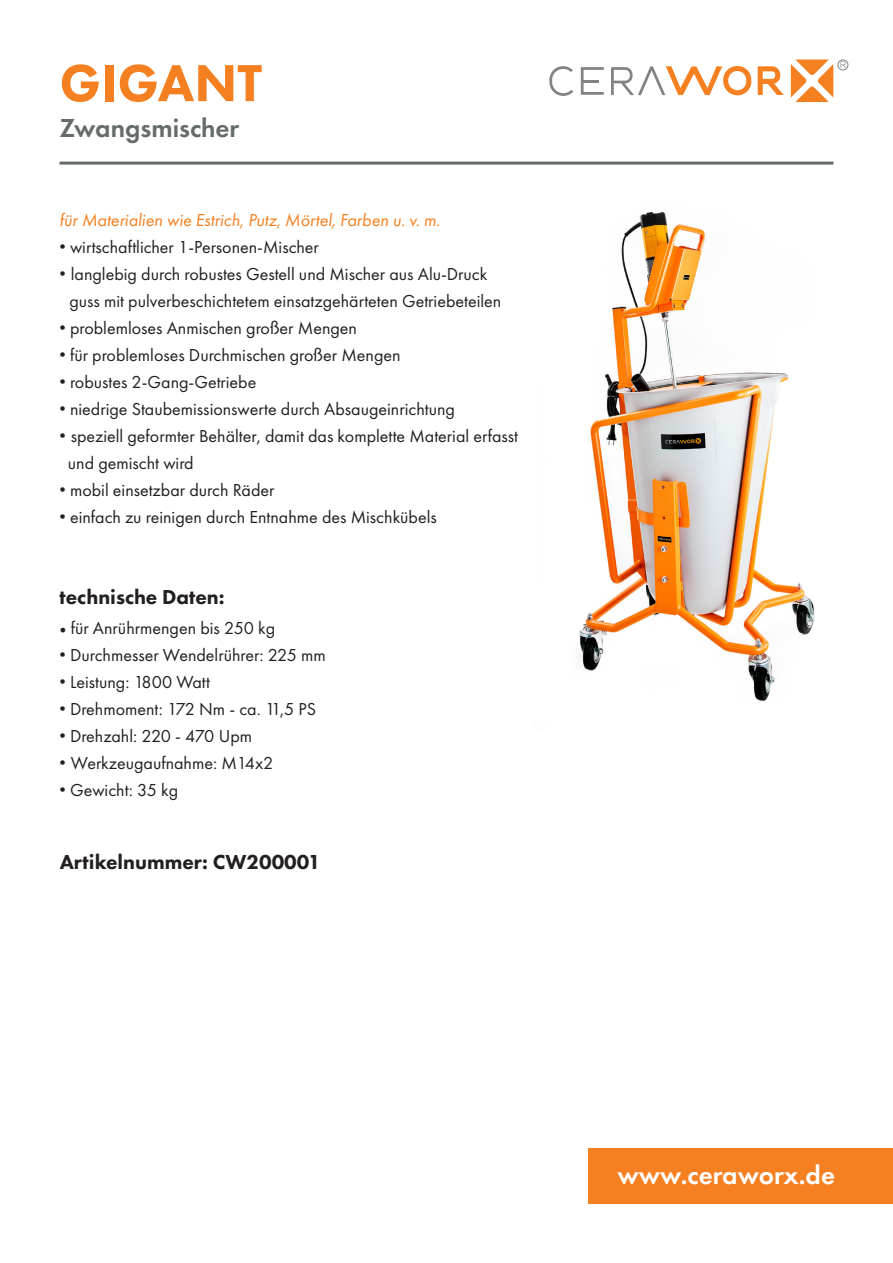
<style>
.page{position:relative;width:893px;height:1263px;background:#fff}
.page>*{position:absolute;margin:0;border:0;box-sizing:border-box;transform-origin:0 0}
.t1{font:800 54px "Futura PT";color:#f58021}
.t2{font:600 27px "Futura PT";color:#fff}
.t3{font:600 27px "Futura PT";color:#656b6b}
.Aufzählungszeichen_s{font:800 21px "Futura PT";color:#231f20}
.Aufzählungszeichen_s-2{font:18px/27px "Futura PT";color:#231f20}
.t4{font:italic 18px "Futura PT";color:#f58021}
.s1{font-family:"Arial"}
.s2{font-family:"Minion Pro"}
</style>
<div class="page">
<hr style="left:60px;top:162px;width:773px;height:3px;background:#656b6b">
<svg style="left:549px;top:66px;width:24px;height:30px"></svg>
<svg style="left:581px;top:67px;width:23px;height:28px"></svg>
<svg style="left:758px;top:66px;width:26px;height:29px"></svg>
<svg style="left:791px;top:60px;width:42px;height:42px"></svg>
<svg style="left:611px;top:66px;width:140px;height:29px"></svg>
<svg style="left:840px;top:62px;width:6px;height:6px"></svg>
<div style="left:837px;top:60px;width:11px;height:10px;border:1px solid #808285;border-radius:50%"></div>
<img style="left:579px;top:212px;width:236px;height:490px">
<div style="left:588px;top:1148px;width:305px;height:55px;background:#f58021"></div>
<p class="t1" style="left:60px;top:49px;width:204px">GIGANT</p>
<p class="t3" style="left:60px;top:112px;width:181px">Zwangsmischer</p>
<p class="t4" style="left:60px;top:209px;width:382px">für Materialien wie Estrich, Putz, Mörtel, Farben u. v. m.</p>
<p class="Aufzählungszeichen_s-2" style="left:60px;top:234px;width:261px"><span class="s1">•</span> wirtschaftlicher 1-Personen-Mischer</p>
<p class="Aufzählungszeichen_s-2" style="left:69px;top:261px;width:433px;text-indent:-10px"><span class="s1">•</span> langlebig durch robustes Gestell und Mischer aus Alu-Druck guss mit pulverbeschichtetem einsatzgehärteten Getriebeteilen</p>
<p class="Aufzählungszeichen_s-2" style="left:60px;top:315px;width:299px"><span class="s1">•</span> problemloses Anmischen großer Mengen</p>
<p class="Aufzählungszeichen_s-2" style="left:60px;top:342px;width:343px"><span class="s1">•</span> für problemloses Durchmischen großer Mengen</p>
<p class="Aufzählungszeichen_s-2" style="left:60px;top:369px;width:198px"><span class="s1">•</span> robustes 2-Gang-Getriebe</p>
<p class="Aufzählungszeichen_s-2" style="left:60px;top:396px;width:397px"><span class="s1">•</span> niedrige Staubemissionswerte durch Absaugeinrichtung</p>
<p class="Aufzählungszeichen_s-2" style="left:60px;top:423px;width:460px"><span class="s1">•</span> speziell geformter Behälter, damit das komplette Material erfasst</p>
<p class="Aufzählungszeichen_s-2" style="left:68px;top:450px;width:127px">und gemischt wird</p>
<p class="Aufzählungszeichen_s-2" style="left:60px;top:477px;width:216px"><span class="s1">•</span> mobil einsetzbar durch Räder</p>
<p class="Aufzählungszeichen_s-2" style="left:60px;top:504px;width:379px"><span class="s1">•</span> einfach zu reinigen durch Entnahme des Mischkübels</p>
<p class="Aufzählungszeichen_s" style="left:60px;top:584px;width:167px">technische Daten:</p>
<p class="Aufzählungszeichen_s-2" style="left:60px;top:615px;width:217px"><span class="s2">•</span> für Anrührmengen bis 250 kg</p>
<p class="Aufzählungszeichen_s-2" style="left:60px;top:642px;width:268px"><span class="s1">•</span> Durchmesser Wendelrührer: 225 mm</p>
<p class="Aufzählungszeichen_s-2" style="left:60px;top:669px;width:152px"><span class="s1">•</span> Leistung: 1800 Watt</p>
<p class="Aufzählungszeichen_s-2" style="left:60px;top:696px;width:258px"><span class="s1">•</span> Drehmoment: 172 Nm - ca. 11,5 PS</p>
<p class="Aufzählungszeichen_s-2" style="left:60px;top:723px;width:194px"><span class="s1">•</span> Drehzahl: 220 - 470 Upm</p>
<p class="Aufzählungszeichen_s-2" style="left:60px;top:750px;width:215px"><span class="s1">•</span> Werkzeugaufnahme: M14x2</p>
<p class="Aufzählungszeichen_s-2" style="left:60px;top:777px;width:120px"><span class="s1">•</span> Gewicht: 35 kg</p>
<p class="Aufzählungszeichen_s" style="left:60px;top:848px;width:263px">Artikelnummer: CW200001</p>
<p class="t2" style="left:617px;top:1158px;width:219px">www.ceraworx.de</p>
</div>
